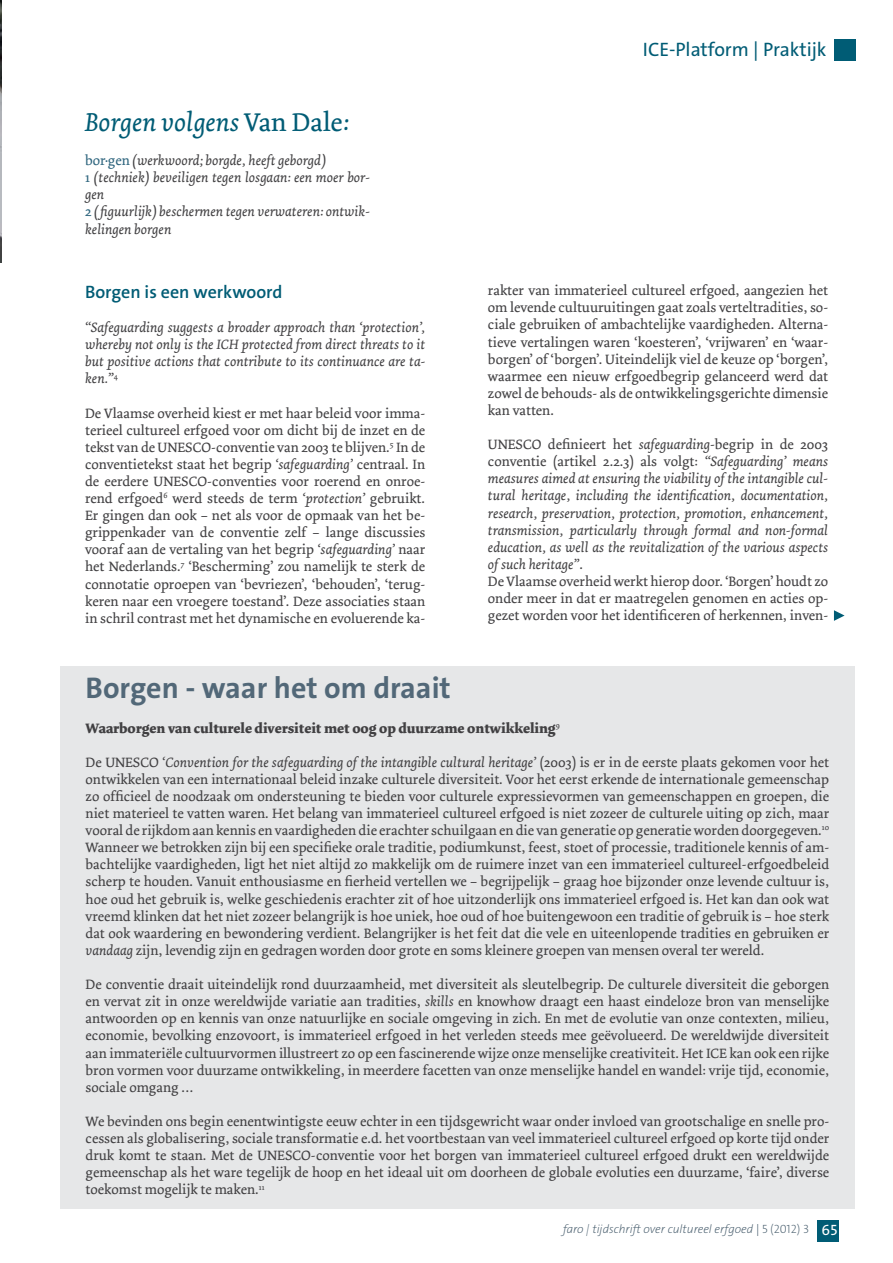
<style>
.page{position:relative;width:893px;height:1263px;background:#fff}
.page>*{position:absolute;margin:0;border:0;box-sizing:border-box;transform-origin:0 0}
.t1{font:30px "The Sans LP7 Bld";color:#526878}
.t2{font:italic 27px "Dolly";color:#005c75}
.t3{font:19.5px "The Sans LP5 Plain";color:#005c75}
.t4{font:18px "The Sans LP6 Se Bld";color:#005c75}
.t5{font:14.25px/17.1px "Dolly";color:#414042;text-align:justify}
.t6{font:italic 14.25px/17.1px "Dolly";color:#414042}
.t7{font:700 14.25px "Dolly";color:#414042}
.t8{font:12px "The Sans LP2 Ex Lig IT";color:#445a6a}
.s1{font-style:normal}
.s2{font-style:normal;color:#2e657e}
.s3{font-style:italic}
.s4{font-family:"The Sans LP3 Lig"}
.s5{font-family:"The Sans LP2 Ex Lig"}
.s6{font-family:"The Sans LP5 Plain";font-size:15px;color:#fff}
</style>
<div class="page">
<div style="left:818px;top:1220px;width:21px;height:22px;background:#005c75"></div>
<svg style="left:834px;top:610px;width:11px;height:11px"></svg>
<div style="left:60px;top:666px;width:794px;height:543px;background:#e6e7e8"></div>
<img style="left:0;top:0;width:2px;height:263px">
<div style="left:834px;top:39px;width:22px;height:22px;background:#005c75"></div>
<h2 class="t2" style="left:85px;top:106px;width:265px">Borgen volgens <span class="s1">Van Dale</span>:</h2>
<p class="t6" style="left:85px;top:152px;width:286px"><span class="s2">bor·gen</span> (werkwoord; borgde, heeft geborgd)<br><span class="s2">1</span> (techniek) beveiligen tegen losgaan: een moer bor&shy;gen<br><span class="s2">2</span> (figuurlijk) beschermen tegen verwateren: ontwik&shy;kelingen borgen</p>
<p class="t4" style="left:85px;top:280px;width:199px">Borgen is een werkwoord</p>
<p class="t6" style="left:85px;top:319px;width:342px;text-align:justify">“Safeguarding suggests a broader approach than ‘protection’, whereby not only is the ICH protected from direct threats to it but positive actions that contribute to its continuance are ta&shy;ken.”<sup>4</sup></p>
<p class="t5" style="left:85px;top:404px;width:342px">De Vlaamse overheid kiest er met haar beleid voor imma&shy;terieel cultureel erfgoed voor om dicht bij de inzet en de tekst van de UNESCO-conventie van 2003 te blijven.<sup>5</sup> In de conventietekst staat het begrip <span class="s3">‘safeguarding’</span> centraal. In de eerdere UNESCO-conventies voor roerend en onroe&shy;rend erfgoed<sup>6</sup> werd steeds de term <span class="s3">‘protection’</span> gebruikt.<br>Er gingen dan ook – net als voor de opmaak van het be&shy;grippenkader van de conventie zelf – lange discussies vooraf aan de vertaling van het begrip <span class="s3">‘safeguarding’</span> naar het Nederlands.<sup>7</sup> ‘Bescherming’ zou namelijk te sterk de connotatie oproepen van ‘bevriezen’, ‘behouden’, ‘terug&shy;keren naar een vroegere toestand’. Deze associaties staan in schril contrast met het dynamische en evoluerende ka-</p>
<h3 class="t3" style="left:643px;top:37px;width:185px">ICE-Platform | Praktijk</h3>
<p class="t5" style="left:488px;top:282px;width:342px">rakter van immaterieel cultureel erfgoed, aangezien het om levende cultuuruitingen gaat zoals verteltradities, so&shy;ciale gebruiken of ambachtelijke vaardigheden. Alterna&shy;tieve vertalingen waren ‘koesteren’, ‘vrijwaren’ en ‘waar&shy;borgen’ of ‘borgen’. Uiteindelijk viel de keuze op ‘borgen’, waarmee een nieuw erfgoedbegrip gelanceerd werd dat zowel de behouds- als de ontwikkelingsgerichte dimensie kan vatten.</p>
<p class="t6" style="left:488px;top:436px;width:342px"><span class="s1">UNESCO definieert het</span> safeguarding<span class="s1">-begrip in de 2003 conventie (artikel 2.2.3) als volgt:</span> “Safeguarding’ means measures aimed at ensuring the viability of the intangible cul&shy;tural heritage, including the identification, documentation, research, preservation, protection, promotion, enhancement, transmission, particularly through formal and non-formal education, as well as the revitalization of the various aspects of such heritage”<span class="s1">.<br>De Vlaamse overheid werkt hierop door. ‘Borgen’ houdt zo onder meer in dat er maatregelen genomen en acties op&shy;gezet worden voor het identificeren of herkennen, inven-</span></p>
<h1 class="t1" style="left:86px;top:669px;width:367px">Borgen - waar het om draait</h1>
<p class="t7" style="left:86px;top:719px;width:476px">Waarborgen van culturele diversiteit met oog op duurzame ontwikkeling<sup>9</sup></p>
<p class="t5" style="left:86px;top:754px;width:745px">De UNESCO <span class="s3">‘Convention for the safeguarding of the intangible cultural heritage’</span> (2003) is er in de eerste plaats gekomen voor het ontwikkelen van een internationaal beleid inzake culturele diversiteit. Voor het eerst erkende de internationale gemeenschap zo officieel de noodzaak om ondersteuning te bieden voor culturele expressievormen van gemeenschappen en groepen, die niet materieel te vatten waren. Het belang van immaterieel cultureel erfgoed is niet zozeer de culturele uiting op zich, maar vooral de rijkdom aan kennis en vaardigheden die erachter schuilgaan en die van generatie op generatie worden doorgegeven.<sup>10<br></sup>Wanneer we betrokken zijn bij een specifieke orale traditie, podiumkunst, feest, stoet of processie, traditionele kennis of am&shy;bachtelijke vaardigheden, ligt het niet altijd zo makkelijk om de ruimere inzet van een immaterieel cultureel-erfgoedbeleid scherp te houden. Vanuit enthousiasme en fierheid vertellen we – begrijpelijk – graag hoe bijzonder onze levende cultuur is, hoe oud het gebruik is, welke geschiedenis erachter zit of hoe uitzonderlijk ons immaterieel erfgoed is. Het kan dan ook wat vreemd klinken dat het niet zozeer belangrijk is hoe uniek, hoe oud of hoe buitengewoon een traditie of gebruik is – hoe sterk dat ook waardering en bewondering verdient. Belangrijker is het feit dat die vele en uiteenlopende tradities en gebruiken er <span class="s3">vandaag</span> zijn, levendig zijn en gedragen worden door grote en soms kleinere groepen van mensen overal ter wereld.</p>
<p class="t5" style="left:86px;top:976px;width:745px">De conventie draait uiteindelijk rond duurzaamheid, met diversiteit als sleutelbegrip. De culturele diversiteit die geborgen en vervat zit in onze wereldwijde variatie aan tradities, <span class="s3">skills</span> en knowhow draagt een haast eindeloze bron van menselijke antwoorden op en kennis van onze natuurlijke en sociale omgeving in zich. En met de evolutie van onze contexten, milieu, economie, bevolking enzovoort, is immaterieel erfgoed in het verleden steeds mee geëvolueerd. De wereldwijde diversiteit aan immateriële cultuurvormen illustreert zo op een fascinerende wijze onze menselijke creativiteit. Het ICE kan ook een rijke bron vormen voor duurzame ontwikkeling, in meerdere facetten van onze menselijke handel en wandel: vrije tijd, economie, sociale omgang …</p>
<p class="t5" style="left:86px;top:1113px;width:745px">We bevinden ons begin eenentwintigste eeuw echter in een tijdsgewricht waar onder invloed van grootschalige en snelle pro&shy;cessen als globalisering, sociale transformatie e.d. het voortbestaan van veel immaterieel cultureel erfgoed op korte tijd onder druk komt te staan. Met de UNESCO-conventie voor het borgen van immaterieel cultureel erfgoed drukt een wereldwijde gemeenschap als het ware tegelijk de hoop en het ideaal uit om doorheen de globale evoluties een duurzame, ‘faire’, diverse toekomst mogelijk te maken.<sup>11</sup></p>
<p class="t8" style="left:563px;top:1221px;width:276px">faro | tijdschrift over cultureel erfgoed <span class="s4">|</span> <span class="s5">5 (2012) 3</span> <span class="s6">65</span></p>
</div>
